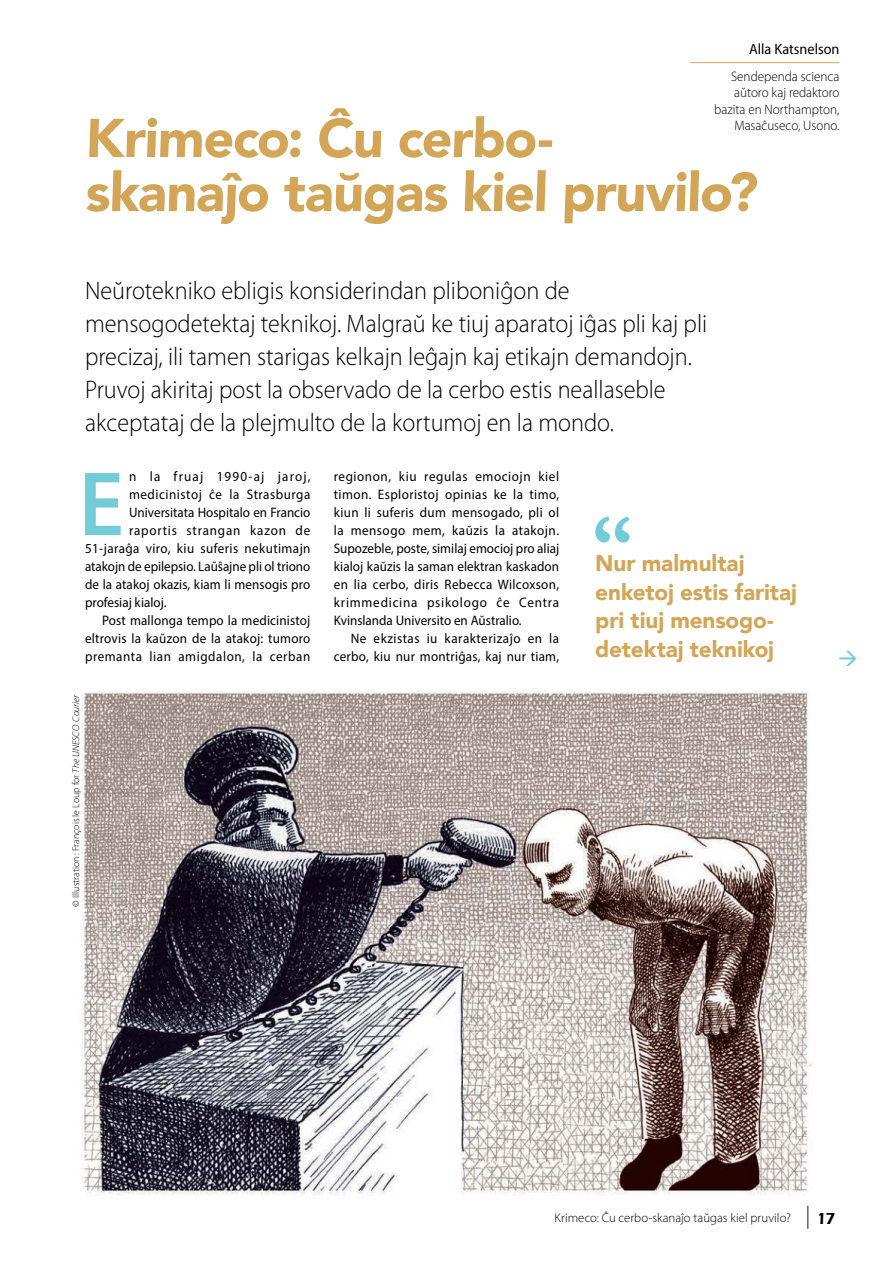
<style>
.page{position:relative;width:893px;height:1263px;background:#fff}
.page>*{position:absolute;margin:0;border:0;box-sizing:border-box;transform-origin:0 0}
.t1{font:600 91.95px "Myriad Pro";color:#72ccd7;scale:.95 1}
.t2{font:900 54px/54px "Avenir";color:#d3a657}
.t3{font:300 25.5px/33px "Myriad Pro";color:#000;scale:.95 1}
.t4{font:900 22.5px/28.5px "Avenir";letter-spacing:-.005em;color:#d3a657}
.t5{font:600 16.5px "ITC Eras Std";color:#000}
.t6{font:15px "Myriad Pro";color:#000;scale:.95 1}
.t7{font:13.8px/18px "Myriad Pro";letter-spacing:.02em;color:#000;text-align:justify;scale:.95 1}
.t8{font:300 13.8px/16.5px "Myriad Pro";color:#000;text-align:right;scale:.95 1}
.t9{font:13.8px "Myriad Pro";letter-spacing:.04em;color:#000;scale:.95 1}
.t10{font:13.8px "Myriad Pro";color:#000;scale:.95 1}
.t11{font:13.8px "Myriad Pro";letter-spacing:-.005em;color:#000;scale:.95 1}
.t12{font:13.8px "Myriad Pro";letter-spacing:.06em;color:#000;scale:.95 1}
.t13{font:13.8px "Myriad Pro";letter-spacing:.095em;color:#000;scale:.95 1}
.t14{font:300 12.75px "Myriad Pro";letter-spacing:.005em;color:#000}
.t15{font:300 9.75px "Myriad Pro";color:#000}
.s1{font-style:italic}
.s2{font-family:"Myriad Pro";font-weight:400;font-size:22.95px}
</style>
<div class="page">
<img style="left:77px;top:690px;width:735px;height:505px">
<hr style="left:690px;top:62px;width:149px;height:1px;background:#d3a657">
<svg style="left:595px;top:517px;width:35px;height:26px"></svg>
<p class="t6" style="left:749px;top:41px;width:96px">Alla Katsnelson</p>
<p class="t8" style="left:714px;top:68px;width:133px">Sendependa scienca aŭtoro kaj redaktoro bazita en Northampton,<br>Masaĉuseco, Usono.</p>
<h2 class="t2" style="left:85px;top:110px;width:677px">Krimeco: Ĉu cerbo-<br>skanaĵo taŭgas kiel pruvilo?</h2>
<p class="t3" style="left:85px;top:275px;width:656px">Neŭrotekniko ebligis konsiderindan pliboniĝon de mensogodetektaj teknikoj. Malgraŭ ke tiuj aparatoj iĝas pli kaj pli precizaj, ili tamen starigas kelkajn leĝajn kaj etikajn demandojn.<br>Pruvoj akiritaj post la observado de la cerbo estis neallaseble akceptataj de la plejmulto de la kortumoj en la mondo.</p>
<h1 class="t1" style="left:79px;top:458px;width:49px">E</h1>
<p class="t13" style="left:129px;top:469px;width:192px">n la fruaj 1990-aj jaroj,</p>
<p class="t9" style="left:129px;top:487px;width:192px">medicinistoj ĉe la Strasburga</p>
<p class="t10" style="left:129px;top:505px;width:192px">Universitata Hospitalo en Francio</p>
<p class="t12" style="left:129px;top:523px;width:192px">raportis strangan kazon de</p>
<p class="t7" style="left:85px;top:540px;width:239px">51-jaraĝa viro, kiu suferis nekutimajn</p>
<p class="t11" style="left:85px;top:559px;width:239px">atakojn de epilepsio. Laŭŝajne pli ol triono</p>
<p class="t7" style="left:85px;top:576px;width:239px">de la atakoj okazis, kiam li mensogis pro</p>
<p class="t10" style="left:85px;top:595px;width:87px">profesiaj kialoj.</p>
<p class="t7" style="left:102px;top:612px;width:221px">Post mallonga tempo la medicinistoj</p>
<p class="t7" style="left:85px;top:630px;width:239px">eltrovis la kaŭzon de la atakoj: tumoro</p>
<p class="t9" style="left:85px;top:649px;width:239px">premanta lian amigdalon, la cerban</p>
<p class="t15" style="left:71px;top:906px;width:213px;rotate:-90deg">© Illustration : François le Loup for <span class="s1">The UNESCO Courier</span></p>
<p class="t7" style="left:334px;top:468px;width:239px">regionon, kiu regulas emociojn kiel timon. Esploristoj opinias ke la timo, kiun li suferis dum mensogado, pli ol la mensogo mem, kaŭzis la atakojn.<br>Supozeble, poste, similaj emocioj pro aliaj kialoj kaŭzis la saman elektran kaskadon en lia cerbo, diris Rebecca Wilcoxson, krimmedicina psikologo ĉe Centra Kvinslanda Universito en Aŭstralio.</p>
<p class="t7" style="left:334px;top:630px;width:239px;text-align:right">Ne ekzistas iu karakterizaĵo en la cerbo, kiu nur montriĝas, kaj nur tiam,</p>
<h3 class="t4" style="left:595px;top:548px;width:203px">Nur malmultaj enketoj estis faritaj pri tiuj mensogo&shy;detektaj teknikoj</h3>
<p class="t14" style="left:555px;top:1211px;width:238px">Krimeco: Ĉu cerbo-skanaĵo taŭgas kiel pruvilo?</p>
<p class="t5" style="left:807px;top:1212px;width:30px"><span class="s2">|</span> 17</p>
</div>
